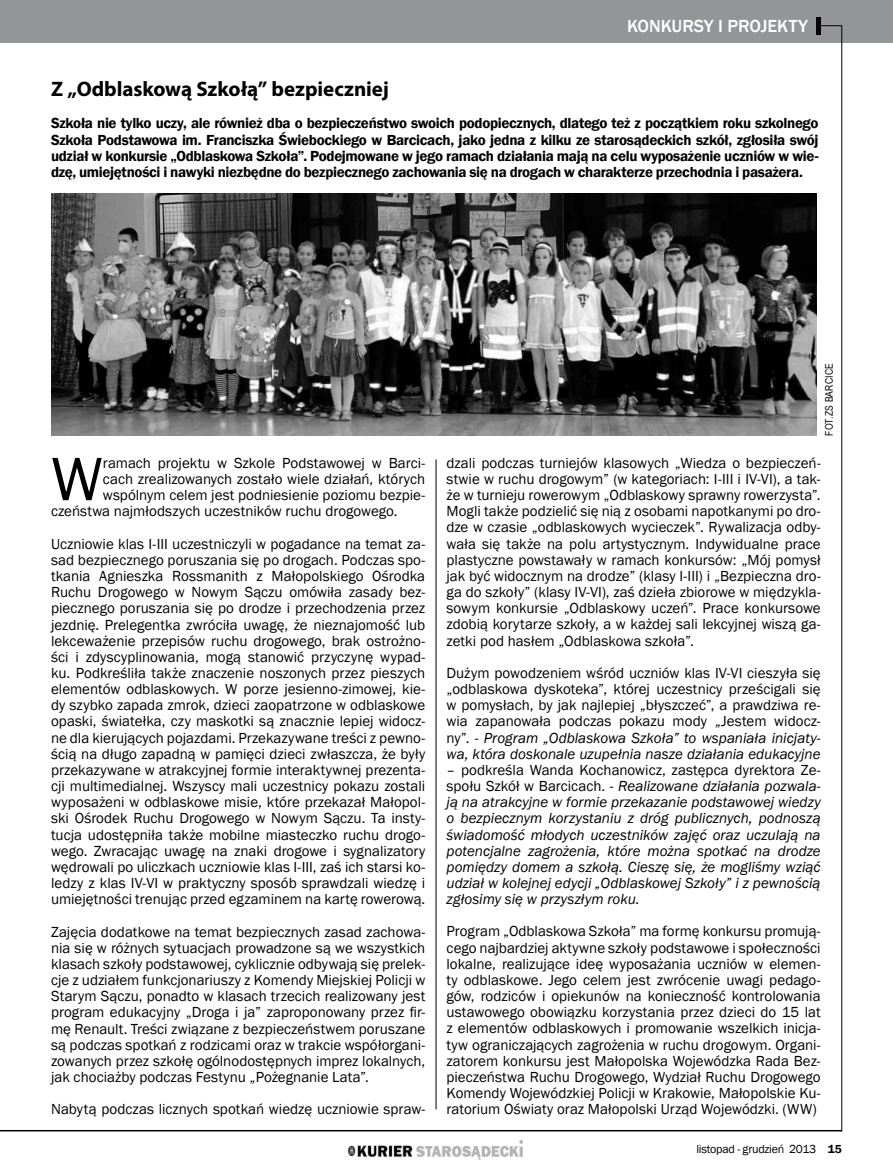
<style>
.page{position:relative;width:893px;height:1174px;background:#fff}
.page>*{position:absolute;margin:0;border:0;box-sizing:border-box;transform-origin:0 0}
.t1{font:63.45px "Franklin Gothic";color:#000}
.t2{font:700 21px "Myriad Pro";letter-spacing:-.005em;color:#000}
.t3{font:500 18px "Franklin Gothic";color:#fff}
.t4{font:15px/16.2px "Franklin Gothic";color:#000;text-align:justify}
.t5{font:italic 15px/16.2px "Franklin Gothic";color:#000;text-align:justify}
.t6{font:600 15px/16.2px "Franklin Gothic";letter-spacing:-.025em;color:#000;text-align:justify}
.t7{font:12px "Franklin Gothic";letter-spacing:-.02em;color:#000}
.t8{font:10.5px "Arial Narrow";letter-spacing:.015em;color:#000}
.s1{font-style:italic}
.s2{font-style:normal}
.s3{font-weight:600}
</style>
<div class="page">
<div style="left:0;top:0;width:893px;height:43px;background:#939598"></div>
<img style="left:51px;top:193px;width:765px;height:242px">
<svg style="left:821px;top:25px;width:21px;height:1px"></svg>
<hr style="left:0;top:1130px;width:842px;height:1px;background:#000">
<hr style="left:841px;top:26px;width:1px;height:1105px;background:#000">
<div style="left:816px;top:17px;width:5px;height:17px;background:#000"></div>
<img style="left:348px;top:1140px;width:175px;height:20px">
<hr style="left:436px;top:459px;width:1px;height:650px;background:#000">
<p class="t3" style="left:627px;top:15px;width:182px">KONKURSY I PROJEKTY</p>
<h2 class="t2" style="left:51px;top:75px;width:339px">Z „Odblaskową Szkołą” bezpieczniej</h2>
<p class="t6" style="left:51px;top:115px;width:769px">Szkoła nie tylko uczy, ale również dba o bezpieczeństwo swoich podopiecznych, dlatego też z początkiem roku szkolnego Szkoła Podstawowa im. Franciszka Świebockiego w Barcicach, jako jedna z kilku ze starosądeckich szkół, zgłosiła swój udział w konkursie „Odblaskowa Szkoła”. Podejmowane w jego ramach działania mają na celu wyposażenie uczniów w wie&shy;dzę, umiejętności i nawyki niezbędne do bezpiecznego zachowania się na drogach w charakterze przechodnia i pasażera.</p>
<h1 class="t1" style="left:51px;top:440px;width:53px">W</h1>
<p class="t4" style="left:103px;top:455px;width:324px">ramach projektu w Szkole Podstawowej w Barci-</p>
<p class="t4" style="left:103px;top:471px;width:324px">cach zrealizowanych zostało wiele działań, których</p>
<p class="t4" style="left:103px;top:487px;width:324px">wspólnym celem jest podniesienie poziomu bezpie-</p>
<p class="t4" style="left:51px;top:503px;width:348px">czeństwa najmłodszych uczestników ruchu drogowego.</p>
<p class="t4" style="left:51px;top:536px;width:376px">Uczniowie klas I-III uczestniczyli w pogadance na temat za&shy;sad bezpiecznego poruszania się po drogach. Podczas spo&shy;tkania Agnieszka Rossmanith z Małopolskiego Ośrodka Ruchu Drogowego w Nowym Sączu omówiła zasady bez&shy;piecznego poruszania się po drodze i przechodzenia przez jezdnię. Prelegentka zwróciła uwagę, że nieznajomość lub lekceważenie przepisów ruchu drogowego, brak ostrożno&shy;ści i zdyscyplinowania, mogą stanowić przyczynę wypad&shy;ku. Podkreśliła także znaczenie noszonych przez pieszych elementów odblaskowych. W porze jesienno-zimowej, kie&shy;dy szybko zapada zmrok, dzieci zaopatrzone w odblaskowe opaski, światełka, czy maskotki są znacznie lepiej widocz&shy;ne dla kierujących pojazdami. Przekazywane treści z pewno&shy;ścią na długo zapadną w pamięci dzieci zwłaszcza, że były przekazywane w atrakcyjnej formie interaktywnej prezenta&shy;cji multimedialnej. Wszyscy mali uczestnicy pokazu zostali wyposażeni w odblaskowe misie, które przekazał Małopol&shy;ski Ośrodek Ruchu Drogowego w Nowym Sączu. Ta insty&shy;tucja udostępniła także mobilne miasteczko ruchu drogo&shy;wego. Zwracając uwagę na znaki drogowe i sygnalizatory wędrowali po uliczkach uczniowie klas I-III, zaś ich starsi ko&shy;ledzy z klas IV-VI w praktyczny sposób sprawdzali wiedzę i umiejętności trenując przed egzaminem na kartę rowerową.</p>
<p class="t4" style="left:51px;top:923px;width:376px">Zajęcia dodatkowe na temat bezpiecznych zasad zachowa&shy;nia się w różnych sytuacjach prowadzone są we wszystkich klasach szkoły podstawowej, cyklicznie odbywają się prelek&shy;cje z udziałem funkcjonariuszy z Komendy Miejskiej Policji w Starym Sączu, ponadto w klasach trzecich realizowany jest program edukacyjny „Droga i ja” zaproponowany przez fir&shy;mę Renault. Treści związane z bezpieczeństwem poruszane są podczas spotkań z rodzicami oraz w trakcie współorgani&shy;zowanych przez szkołę ogólnodostępnych imprez lokalnych, jak chociażby podczas Festynu „Pożegnanie Lata”.</p>
<p class="t4" style="left:51px;top:1101px;width:376px">Nabytą podczas licznych spotkań wiedzę uczniowie spraw-</p>
<p class="t8" style="left:821px;top:435px;width:74px;rotate:-90deg">fot.ZS BARCICE</p>
<p class="t4" style="left:446px;top:455px;width:376px">dzali podczas turniejów klasowych „Wiedza o bezpieczeń&shy;stwie w ruchu drogowym” (w kategoriach: I-III i IV-VI), a tak&shy;że w turnieju rowerowym „Odblaskowy sprawny rowerzysta”.<br>Mogli także podzielić się nią z osobami napotkanymi po dro&shy;dze w czasie „odblaskowych wycieczek”. Rywalizacja odby&shy;wała się także na polu artystycznym. Indywidualne prace plastyczne powstawały w ramach konkursów: „Mój pomysł jak być widocznym na drodze” (klasy I-III) i „Bezpieczna dro&shy;ga do szkoły” (klasy IV-VI), zaś dzieła zbiorowe w międzykla&shy;sowym konkursie „Odblaskowy uczeń”. Prace konkursowe zdobią korytarze szkoły, a w każdej sali lekcyjnej wiszą ga&shy;zetki pod hasłem „Odblaskowa szkoła”.</p>
<p class="t4" style="left:446px;top:665px;width:376px">Dużym powodzeniem wśród uczniów klas IV-VI cieszyła się „odblaskowa dyskoteka”, której uczestnicy prześcigali się w pomysłach, by jak najlepiej „błyszczeć”, a prawdziwa re&shy;wia zapanowała podczas pokazu mody „Jestem widocz&shy;ny”. <span class="s1">- Program „Odblaskowa Szkoła” to wspaniała inicjaty&shy;wa, która doskonale uzupełnia nasze działania edukacyjne</span></p>
<p class="t5" style="left:446px;top:762px;width:376px"><span class="s2">– podkreśla Wanda Kochanowicz, zastępca dyrektora Ze&shy;społu Szkół w Barcicach.</span> - Realizowane działania pozwala&shy;ją na atrakcyjne w formie przekazanie podstawowej wiedzy o bezpiecznym korzystaniu z dróg publicznych, podnoszą świadomość młodych uczestników zajęć oraz uczulają na potencjalne zagrożenia, które można spotkać na drodze pomiędzy domem a szkołą. Cieszę się, że mogliśmy wziąć udział w kolejnej edycji „Odblaskowej Szkoły” i z pewnością zgłosimy się w przyszłym roku.</p>
<p class="t4" style="left:446px;top:923px;width:376px">Program „Odblaskowa Szkoła” ma formę konkursu promują&shy;cego najbardziej aktywne szkoły podstawowe i społeczności lokalne, realizujące ideę wyposażania uczniów w elemen&shy;ty odblaskowe. Jego celem jest zwrócenie uwagi pedago&shy;gów, rodziców i opiekunów na konieczność kontrolowania ustawowego obowiązku korzystania przez dzieci do 15 lat z elementów odblaskowych i promowanie wszelkich inicja&shy;tyw ograniczających zagrożenia w ruchu drogowym. Organi&shy;zatorem konkursu jest Małopolska Wojewódzka Rada Bez&shy;pieczeństwa Ruchu Drogowego, Wydział Ruchu Drogowego Komendy Wojewódzkiej Policji w Krakowie, Małopolskie Ku&shy;ratorium Oświaty oraz Małopolski Urząd Wojewódzki. (WW)</p>
<p class="t7" style="left:696px;top:1141px;width:147px">listopad - grudzień 2013 <span class="s3">15</span></p>
</div>
